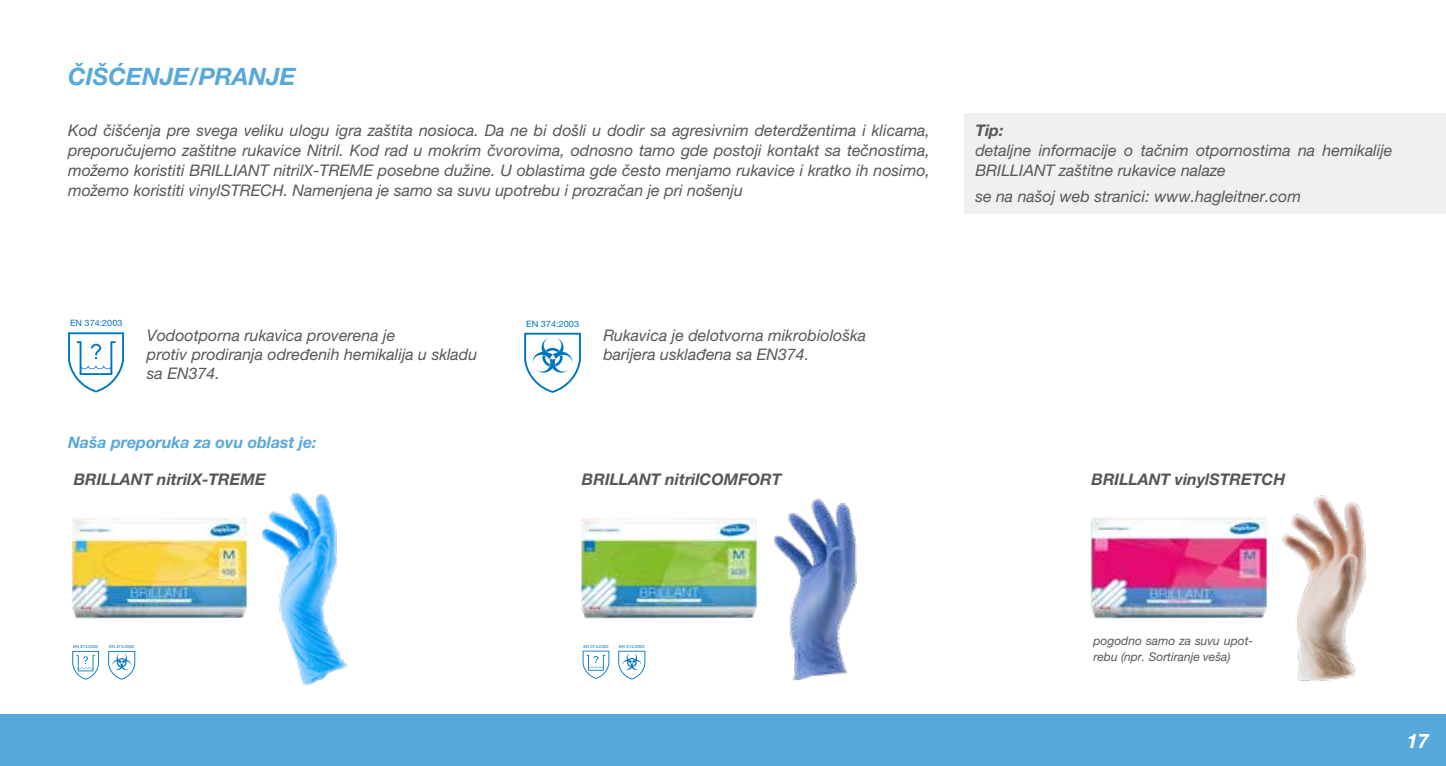
<style>
.page{position:relative;width:1446px;height:766px;background:#fff}
.page>*{position:absolute;margin:0;border:0;box-sizing:border-box;transform-origin:0 0}
.t1{font:italic 700 24px "Helvetica Neue LT Pro";color:#56a8dd}
.t2{font:italic 700 20px "Helvetica Neue LT Pro";color:#fff}
.t3{font:italic 16px/20px "Helvetica Neue LT Pro";color:#575756}
.t4{font:italic 700 16px "Helvetica Neue LT Pro";color:#575756}
.t5{font:italic 700 16px "Helvetica Neue LT Pro";color:#56a8dd}
.t6{font:italic 12px/16px "Helvetica Neue LT Pro";color:#575756}
.t7{font:8.8px "Helvetica Neue LT Pro";color:#0075bf;scale:1.04 1}
.t8{font:8.8px "Helvetica Neue LT Pro";color:#0075bf;scale:1.05 1}
.t9{font:4.2px "Helvetica Neue LT Pro";color:#0075bf;scale:1.05 1}
.t10{font:4.2px "Helvetica Neue LT Pro";color:#0075bf;scale:1.04 1}
.t11{font:4px "Helvetica Neue LT Pro";color:#0075bf;scale:1.06 1}
</style>
<div class="page">
<img style="left:1282px;top:495px;width:84px;height:186px">
<img style="left:1091px;top:518px;width:177px;height:101px">
<svg style="left:524px;top:333px;width:57px;height:60px"></svg>
<svg style="left:68px;top:332px;width:56px;height:60px"></svg>
<img style="left:261px;top:492px;width:87px;height:194px">
<img style="left:72px;top:518px;width:175px;height:101px">
<svg style="left:72px;top:651px;width:27px;height:28px"></svg>
<svg style="left:108px;top:651px;width:27px;height:28px"></svg>
<img style="left:774px;top:498px;width:83px;height:184px">
<img style="left:581px;top:518px;width:176px;height:101px">
<svg style="left:582px;top:650px;width:27px;height:28px"></svg>
<svg style="left:618px;top:650px;width:27px;height:29px"></svg>
<div style="left:0;top:714px;width:1446px;height:51px;background:#56a8dd"></div>
<div style="left:964px;top:113px;width:482px;height:100px;background:#f0f0f0"></div>
<h1 class="t1" style="left:68px;top:62px;width:229px">ČIŠĆENJE/PRANJE</h1>
<p class="t3" style="left:68px;top:120px;width:863px;text-align:justify">Kod čišćenja pre svega veliku ulogu igra zaštita nosioca. Da ne bi došli u dodir sa agresivnim deterdžentima i klicama, preporučujemo zaštitne rukavice Nitril. Kod rad u mokrim čvorovima, odnosno tamo gde postoji kontakt sa tečnostima, možemo koristiti BRILLIANT nitrilX-TREME posebne dužine. U oblastima gde često menjamo rukavice i kratko ih nosimo, možemo koristiti vinylSTRECH. Namenjena je samo sa suvu upotrebu i prozračan je pri nošenju</p>
<p class="t7" style="left:70px;top:318px;width:52px">EN 374:2003</p>
<p class="t8" style="left:526px;top:318px;width:52px">EN 374:2003</p>
<p class="t3" style="left:147px;top:325px;width:332px;line-height:19.2px">Vodootporna rukavica proverena je<br>protiv prodiranja određenih hemikalija u skladu sa EN374.</p>
<p class="t3" style="left:603px;top:325px;width:264px;line-height:19.2px">Rukavica je delotvorna mikrobiološka barijera usklađena sa EN374.</p>
<p class="t5" style="left:68px;top:432px;width:250px">Naša preporuka za ovu oblast je:</p>
<p class="t4" style="left:975px;top:121px;width:30px">Tip:</p>
<p class="t3" style="left:975px;top:140px;width:419px">detaljne informacije o tačnim otpornostima na hemikalije<br>BRILLIANT zaštitne rukavice nalaze</p>
<p class="t3" style="left:975px;top:186px;width:327px">se na našoj web stranici: www.hagleitner.com</p>
<p class="t4" style="left:74px;top:469px;width:193px">BRILLANT nitrilX-TREME</p>
<p class="t4" style="left:582px;top:469px;width:201px">BRILLANT nitrilCOMFORT</p>
<p class="t4" style="left:1091px;top:469px;width:195px">BRILLANT vinylSTRETCH</p>
<p class="t10" style="left:73px;top:644px;width:26px">EN 374:2003</p>
<p class="t9" style="left:109px;top:644px;width:26px">EN 374:2003</p>
<p class="t11" style="left:583px;top:644px;width:25px">EN 374:2003</p>
<p class="t9" style="left:619px;top:643px;width:26px">EN 374:2003</p>
<p class="t6" style="left:1093px;top:632px;width:161px">pogodno samo za suvu upot&shy;rebu (npr. Sortiranje veša)</p>
<p class="t2" style="left:1406px;top:727px;width:24px">17</p>
</div>
